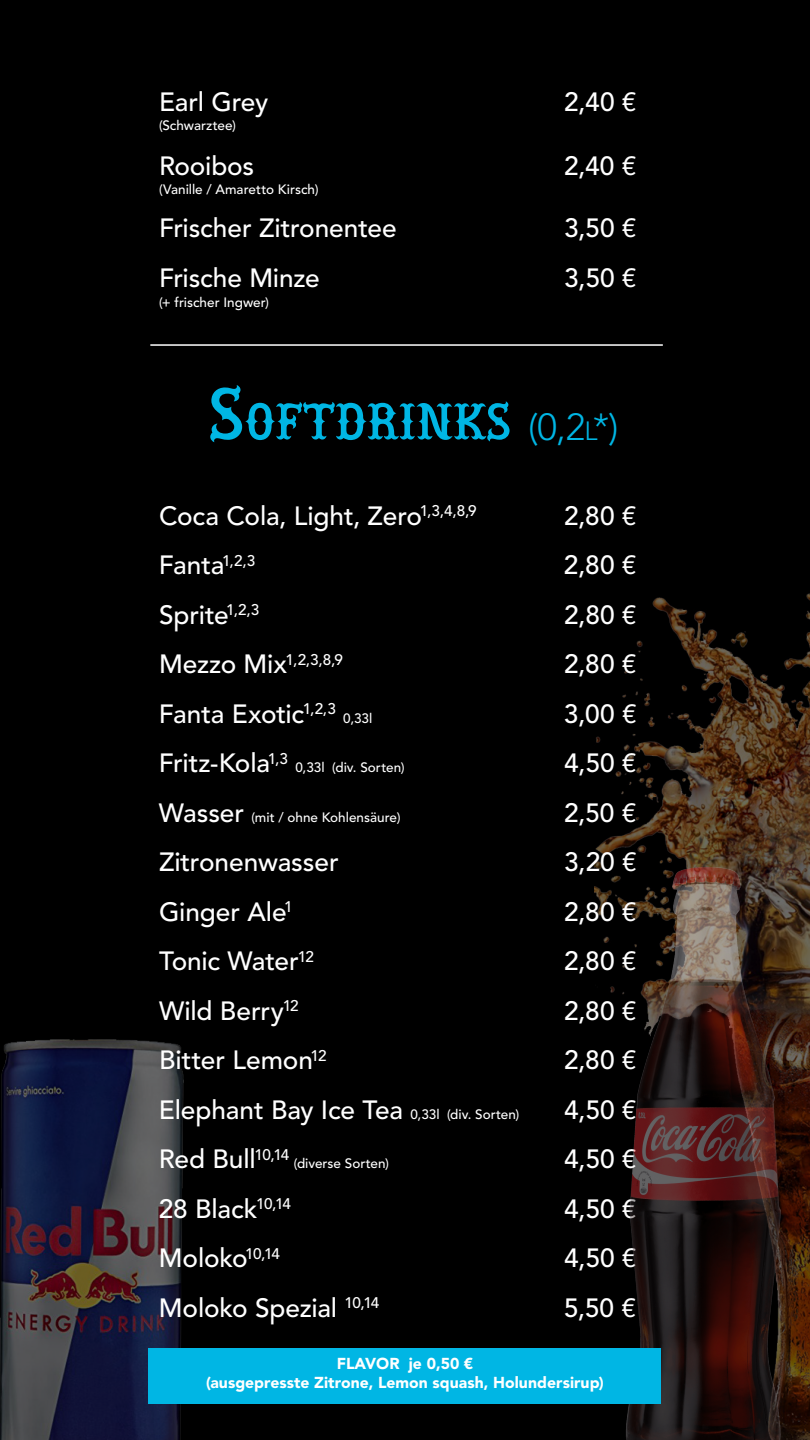
<style>
.page{position:relative;width:810px;height:1440px;background:#000}
.page>*{position:absolute;margin:0;border:0;box-sizing:border-box;transform-origin:0 0}
.t1{font:52.5px "Hessian";letter-spacing:-.015em;color:#00b6e4}
.t2{font:500 26.25px "Avenir LT Std";letter-spacing:-.005em;color:#fff}
.t3{font:900 15.75px/18.9px "Avenir LT Std";color:#fff;text-align:center}
.t4{font:500 15.3px "Avenir LT Std";color:#fff}
.t5{font:500 13.5px "Avenir LT Std";color:#fff}
.t6{font:900 12.75px "Avenir LT Std";letter-spacing:.005em;color:#fff}
.s1{font-size:75px}
.s2{font-family:"Avenir LT Std";font-weight:300;font-size:37.5px}
.s3{font-family:"Avenir LT Std";font-weight:300;font-size:26.25px}
.s4{font-size:26.25px}
.s5{font-size:13.5px}
</style>
<div class="page">
<hr style="left:150px;top:344px;width:513px;height:2px;background:#fff">
<img style="left:0;top:1039px;width:184px;height:401px">
<img style="left:596px;top:593px;width:214px;height:239px">
<img style="left:594px;top:832px;width:216px;height:608px">
<div style="left:149px;top:1348px;width:512px;height:56px;background:#00b6e4"></div>
<p class="t2" style="left:159px;top:87px;width:111px">Earl Grey</p>
<p class="t2" style="left:564px;top:87px;width:74px">2,40 €</p>
<p class="t5" style="left:159px;top:118px;width:78px">(Schwarztee)</p>
<p class="t2" style="left:159px;top:151px;width:97px">Rooibos</p>
<p class="t2" style="left:564px;top:151px;width:74px">2,40 €</p>
<p class="t5" style="left:159px;top:181px;width:161px">(Vanille / Amaretto Kirsch)</p>
<p class="t2" style="left:159px;top:213px;width:239px">Frischer Zitronentee</p>
<p class="t2" style="left:564px;top:213px;width:74px">3,50 €</p>
<p class="t2" style="left:159px;top:263px;width:162px">Frische Minze</p>
<p class="t2" style="left:564px;top:263px;width:74px">3,50 €</p>
<p class="t5" style="left:159px;top:295px;width:112px">(+ frischer Ingwer)</p>
<h1 class="t1" style="left:208px;top:390px;width:412px"><span class="s1">S</span>OFTDRINKS <span class="s2">(0,2</span><span class="s3">l</span><span class="s2">*)</span></h1>
<p class="t2" style="left:159px;top:500px;width:319px">Coca Cola, Light, Zero<sup>1,3,4,8,9</sup></p>
<p class="t2" style="left:564px;top:500px;width:74px">2,80 €</p>
<p class="t2" style="left:159px;top:550px;width:98px">Fanta<sup>1,2,3</sup></p>
<p class="t2" style="left:564px;top:550px;width:74px">2,80 €</p>
<p class="t2" style="left:159px;top:599px;width:102px">Sprite<sup>1,2,3</sup></p>
<p class="t2" style="left:564px;top:599px;width:74px">2,80 €</p>
<p class="t4" style="left:159px;top:650px;width:186px"><span class="s4">Mezzo Mix</span>1,2,3,8,9</p>
<p class="t2" style="left:564px;top:649px;width:74px">2,80 €</p>
<p class="t2" style="left:159px;top:698px;width:178px">Fanta Exotic<sup>1,2,3</sup></p>
<p class="t5" style="left:343px;top:710px;width:31px">0,33l</p>
<p class="t2" style="left:564px;top:698px;width:74px">3,00 €</p>
<p class="t2" style="left:159px;top:748px;width:131px">Fritz-Kola<sup>1,3</sup></p>
<p class="t5" style="left:295px;top:760px;width:111px">0,33l (div. Sorten)</p>
<p class="t2" style="left:564px;top:748px;width:74px">4,50 €</p>
<p class="t5" style="left:159px;top:809px;width:243px"><span class="s4">Wasser</span> (mit / ohne Kohlensäure)</p>
<p class="t2" style="left:564px;top:797px;width:74px">2,50 €</p>
<p class="t2" style="left:159px;top:847px;width:181px">Zitronenwasser</p>
<p class="t2" style="left:564px;top:847px;width:74px">3,20 €</p>
<p class="t2" style="left:159px;top:897px;width:135px">Ginger Ale<sup>1</sup></p>
<p class="t2" style="left:564px;top:896px;width:74px">2,80 €</p>
<p class="t2" style="left:159px;top:946px;width:156px">Tonic Water<sup>12</sup></p>
<p class="t2" style="left:564px;top:946px;width:74px">2,80 €</p>
<p class="t2" style="left:159px;top:995px;width:141px">Wild Berry<sup>12</sup></p>
<p class="t2" style="left:564px;top:995px;width:74px">2,80 €</p>
<p class="t2" style="left:159px;top:1045px;width:169px">Bitter Lemon<sup>12</sup></p>
<p class="t2" style="left:564px;top:1045px;width:74px">2,80 €</p>
<p class="t2" style="left:159px;top:1094px;width:362px">Elephant Bay Ice Tea <span class="s5">0,33l (div. Sorten)</span></p>
<p class="t2" style="left:564px;top:1094px;width:74px">4,50 €</p>
<p class="t2" style="left:159px;top:1144px;width:132px">Red Bull<sup>10,14</sup></p>
<p class="t5" style="left:294px;top:1156px;width:97px">(diverse Sorten)</p>
<p class="t2" style="left:564px;top:1144px;width:74px">4,50 €</p>
<p class="t2" style="left:159px;top:1193px;width:134px">28 Black<sup>10,14</sup></p>
<p class="t2" style="left:564px;top:1193px;width:74px">4,50 €</p>
<p class="t2" style="left:159px;top:1243px;width:123px">Moloko<sup>10,14</sup></p>
<p class="t2" style="left:564px;top:1243px;width:74px">4,50 €</p>
<p class="t2" style="left:159px;top:1292px;width:222px">Moloko Spezial <sup>10,14</sup></p>
<p class="t2" style="left:564px;top:1292px;width:74px">5,50 €</p>
<p class="t3" style="left:206px;top:1354px;width:399px">FLAVOR je 0,50 €<br>(ausgepresste Zitrone, Lemon squash, Holundersirup)</p>
<p class="t3" style="left:338px;top:1357px;width:138px">FLAVOR je 0,50 €</p>
<p class="t6" style="left:245px;top:1376px;width:324px">(ausgepresste Zitrone, Lemon squash, Holundersirup)</p>
</div>
